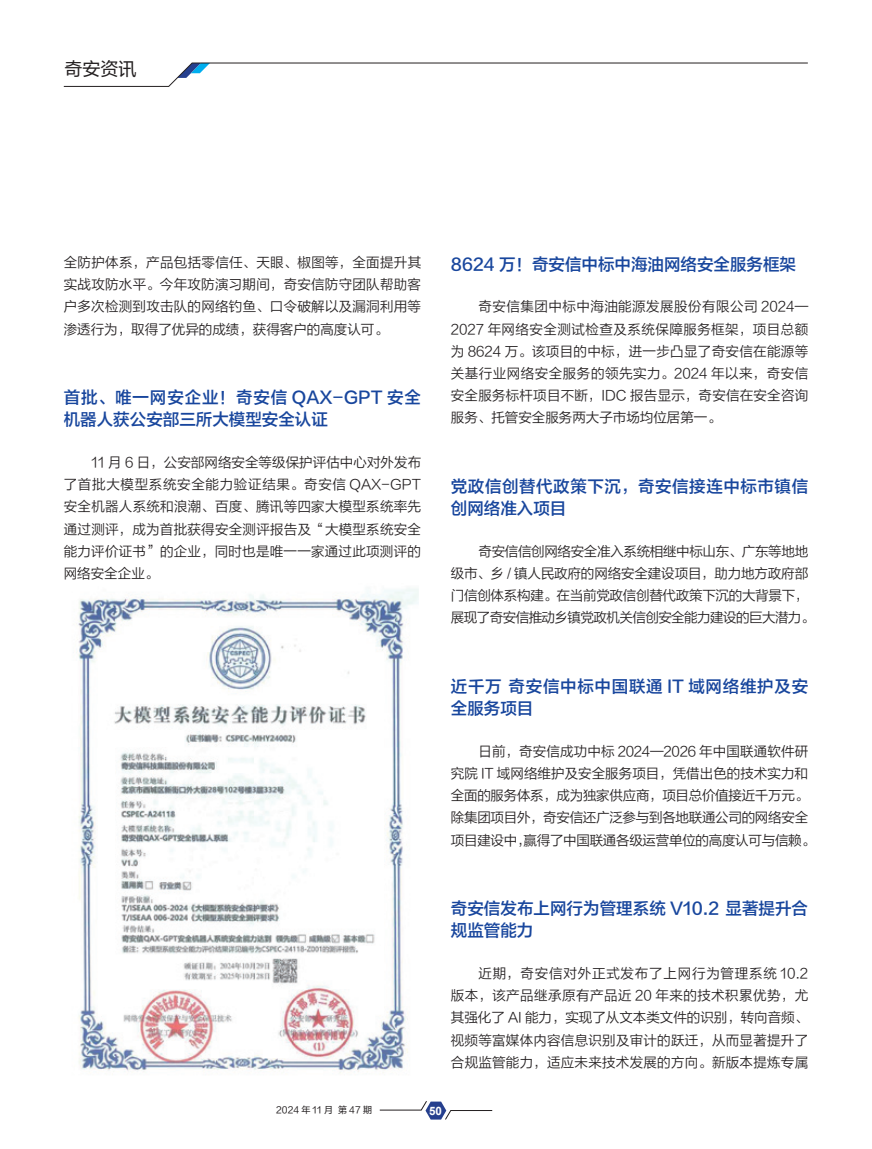
<style>
.page{position:relative;width:872px;height:1149px;background:#fff}
.page>*{position:absolute;margin:0;border:0;box-sizing:border-box;transform-origin:0 0}
.t1{font:18px "FZLTHK GBK1 0";color:#231f20}
.t2{font:16.5px/22.2px "FZLTZHJW GB1 0";color:#18469d}
.t3{font:16.5px/22.2px "FZLTZHJW GB1 0";letter-spacing:.035em;color:#18469d}
.t4{font:16.5px/22.2px "FZLTZHJW GB1 0";letter-spacing:.04em;color:#18469d}
.t5{font:13.5px/22.2px "FZLTXIHK GBK1 0";color:#231f20;text-align:justify}
.t6{font:13.5px/22.2px "FZLTXIHK GBK1 0";letter-spacing:-.02em;color:#231f20}
.t7{font:13.5px/22.2px "FZLTXIHK GBK1 0";letter-spacing:-.025em;color:#231f20}
.t8{font:700 11.55px "Arial";color:#fff}
.t9{font:9px "FZLTHJW GB1 0";color:#231f20}
</style>
<div class="page">
<svg style="left:379px;top:1101px;width:113px;height:18px"></svg>
<svg style="left:63px;top:63px;width:745px;height:24px"></svg>
<img style="left:77px;top:588px;width:342px;height:485px">
<h1 class="t1" style="left:64px;top:59px;width:73px">奇安资讯</h1>
<p class="t5" style="left:64px;top:251px;width:359px">全防护体系，产品包括零信任、天眼、椒图等，全面提升其实战攻防水平。今年攻防演习期间，奇安信防守团队帮助客户多次检测到攻击队的网络钓鱼、口令破解以及漏洞利用等渗透行为，取得了优异的成绩，获得客户的高度认可。</p>
<p class="t2" style="left:64px;top:386px;width:359px">首批、唯一网安企业！奇安信 QAX-GPT 安全机器人获公安部三所大模型安全认证</p>
<p class="t5" style="left:64px;top:451px;width:359px;text-indent:28px">11 月 6 日，公安部网络安全等级保护评估中心对外发布了首批大模型系统安全能力验证结果。奇安信 QAX-GPT安全机器人系统和浪潮、百度、腾讯等四家大模型系统率先通过测评，成为首批获得安全测评报告及“大模型系统安全能力评价证书”的企业，同时也是唯一一家通过此项测评的网络安全企业。</p>
<p class="t2" style="left:451px;top:253px;width:347px">8624 万！奇安信中标中海油网络安全服务框架</p>
<p class="t5" style="left:451px;top:296px;width:359px;text-indent:28px">奇安信集团中标中海油能源发展股份有限公司 2024— 2027 年网络安全测试检查及系统保障服务框架，项目总额为 8624 万。该项目的中标，进一步凸显了奇安信在能源等关基行业网络安全服务的领先实力。2024 年以来，奇安信安全服务标杆项目不断，IDC 报告显示，奇安信在安全咨询服务、托管安全服务两大子市场均位居第一。</p>
<p class="t3" style="left:451px;top:475px;width:359px">党政信创替代政策下沉，奇安信接连中标市镇信创网络准入项目</p>
<p class="t7" style="left:451px;top:540px;width:365px;text-indent:28px">奇安信信创网络安全准入系统相继中标山东、广东等地地级市、乡 / 镇人民政府的网络安全建设项目，助力地方政府部门信创体系构建。在当前党政信创替代政策下沉的大背景下，展现了奇安信推动乡镇党政机关信创安全能力建设的巨大潜力。</p>
<p class="t4" style="left:451px;top:675px;width:359px">近千万奇安信中标中国联通 IT 域网络维护及安全服务项目</p>
<p class="t6" style="left:451px;top:740px;width:365px;text-indent:28px">日前，奇安信成功中标 2024—2026 年中国联通软件研究院 IT 域网络维护及安全服务项目，凭借出色的技术实力和全面的服务体系，成为独家供应商，项目总价值接近千万元。除集团项目外，奇安信还广泛参与到各地联通公司的网络安全项目建设中，赢得了中国联通各级运营单位的高度认可与信赖。</p>
<p class="t2" style="left:451px;top:897px;width:359px">奇安信发布上网行为管理系统 V10.2 显著提升合规监管能力</p>
<p class="t5" style="left:451px;top:962px;width:359px;text-indent:28px">近期，奇安信对外正式发布了上网行为管理系统 10.2版本，该产品继承原有产品近 20 年来的技术积累优势，尤其强化了 AI 能力，实现了从文本类文件的识别，转向音频、视频等富媒体内容信息识别及审计的跃迁，从而显著提升了合规监管能力，适应未来技术发展的方向。新版本提炼专属</p>
<p class="t9" style="left:276px;top:1104px;width:97px">2024 年 11 月 第 47 期</p>
<p class="t8" style="left:429px;top:1102px;width:14px">50</p>
</div>
